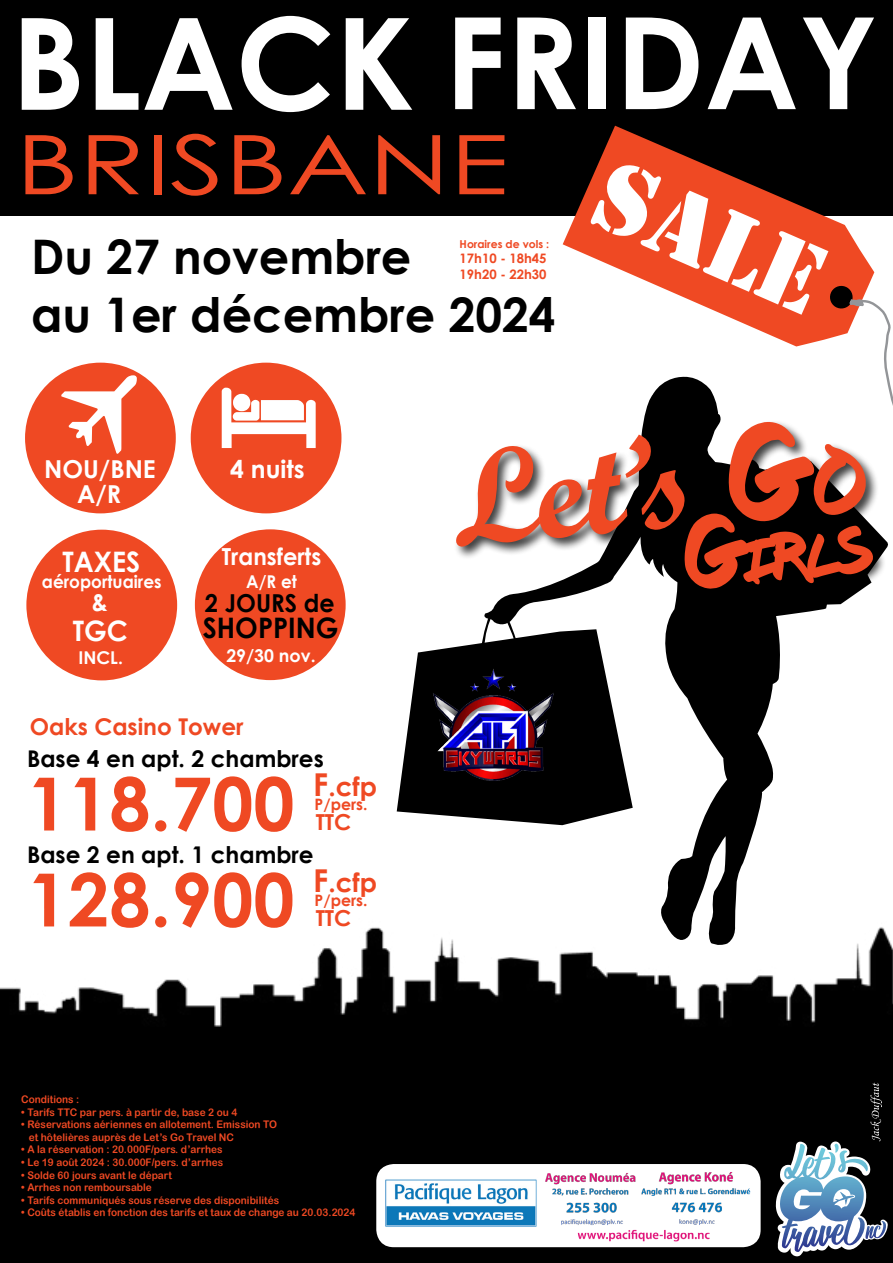
<style>
.page{position:relative;width:893px;height:1263px;background:#fff}
.page>*{position:absolute;margin:0;border:0;box-sizing:border-box;transform-origin:0 0}
.t1{font:135.6px "Script MT Bold";color:#ef4923}
.t2{font:700 127.5px "Century Gothic";color:#fff}
.t3{font:103.5px "Stencil";color:#fff}
.t4{font:82.2px "Century Gothic";color:#ef4923;scale:1.33 1}
.t5{font:700 73.5px "Century Gothic";color:#ef4923}
.t6{font:68.25px "Fresh Marker";color:#ef4923}
.t7{font:700 47.7px/57.2px "Century Gothic";color:#000}
.t8{font:700 28.2px "Century Gothic";color:#fff;scale:.96 1}
.t9{font:700 28.2px "Century Gothic";color:#000;scale:.96 1}
.t10{font:700 26.25px "Century Gothic";color:#ef4923}
.t11{font:700 24.75px "Century Gothic";color:#fff}
.t12{font:700 24.75px "Century Gothic";color:#000;scale:.96 1}
.t13{font:700 24.75px "Century Gothic";color:#fff;scale:.96 1}
.t14{font:700 23.55px "Century Gothic";color:#fff;scale:.96 1}
.t15{font:700 23.1px "Century Gothic";color:#000}
.t16{font:700 23.1px "Century Gothic";color:#ef4923}
.t17{font:700 22.05px "Century Gothic";color:#ef4923}
.t18{font:700 17.7px "Century Gothic";color:#fff;scale:.96 1}
.t19{font:700 17.7px "Century Gothic";color:#fff}
.t20{font:700 15.75px "Century Gothic";color:#ef4923}
.t21{font:700 13.05px/15.8px "Century Gothic";color:#ef4923}
.t22{font:700 10.95px "Century Gothic";color:#ef4923}
.t23{font:10.5px/12.6px "Arial Rounded MT Bold";color:#ef4923;scale:.96 1}
.s1{font-size:31.5px}
.s2{font-family:"Fresh Marker"}
.s3{font-family:"Fresh Marker";font-size:90.3px}
.s4{font-size:102.45px}
</style>
<div class="page">
<div style="left:0;top:1062px;width:893px;height:201px;background:#000"></div>
<svg style="left:484px;top:376px;width:404px;height:533px"></svg>
<svg style="left:484px;top:617px;width:8px;height:12px"></svg>
<svg style="left:506px;top:619px;width:12px;height:10px"></svg>
<div style="left:1px;top:1px;width:892px;height:215px;background:#000"></div>
<img style="left:1px;top:909px;width:892px;height:153px">
<svg style="left:397px;top:629px;width:236px;height:196px;fill:#000"></svg>
<div style="left:25px;top:363px;width:151px;height:150px;background:#ef4923;border-radius:50%"></div>
<div style="left:195px;top:529px;width:151px;height:151px;background:#ef4923;border-radius:50%"></div>
<div style="left:26px;top:530px;width:151px;height:150px;background:#ef4923;border-radius:50%"></div>
<div style="left:191px;top:363px;width:150px;height:150px;background:#ef4923;border-radius:50%"></div>
<svg style="left:61px;top:375px;width:76px;height:79px"></svg>
<svg style="left:222px;top:388px;width:94px;height:60px"></svg>
<svg style="left:776px;top:1083px;width:112px;height:173px"></svg>
<svg style="left:0;top:909px;width:46px;height:96px"></svg>
<div style="left:453px;top:419px;width:426px;height:141px;background:#000;opacity:.75"></div>
<div style="left:682px;top:511px;width:204px;height:90px;background:#000"></div>
<img style="left:431px;top:660px;width:125px;height:130px">
<svg style="left:563px;top:126px;width:311px;height:210px;fill:#ef4923"></svg>
<svg style="left:771px;top:283px;width:122px;height:140px"></svg>
<div style="left:376px;top:1164px;width:385px;height:83px;background:#fff;border-radius:17px"></div>
<img style="left:380px;top:1166px;width:373px;height:77px">
<h2 class="t2" style="left:11px;top:-34px;width:868px">BLACK FRIDAY</h2>
<h3 class="t4" style="left:16px;top:107px;width:372px">BRISBANE</h3>
<h3 class="t3" style="left:625px;top:134px;width:239px;rotate:24deg">SALE</h3>
<h3 class="t7" style="left:31px;top:226px;width:526px">Du 27 novembre<br>au 1er décembre 2024</h3>
<p class="t22" style="left:460px;top:235px;width:91px">Horaires de vols :</p>
<p class="t21" style="left:460px;top:250px;width:88px">17h10 - 18h45<br>19h20 - 22h30</p>
<h3 class="t11" style="left:44px;top:451px;width:113px">NOU/BNE</h3>
<h3 class="t11" style="left:77px;top:475px;width:45px">A/R</h3>
<h3 class="t11" style="left:230px;top:451px;width:76px">4 nuits</h3>
<h3 class="t8" style="left:62px;top:540px;width:83px">TAXES</h3>
<h3 class="t14" style="left:222px;top:538px;width:105px">Transferts</h3>
<h3 class="t18" style="left:42px;top:568px;width:126px">aéroportuaires</h3>
<h3 class="t18" style="left:246px;top:568px;width:54px">A/R et</h3>
<h3 class="t8" style="left:73px;top:609px;width:59px">TGC</h3>
<h3 class="t9" style="left:203px;top:607px;width:143px">SHOPPING</h3>
<h3 class="t13" style="left:92px;top:583px;width:18px">&amp;</h3>
<h3 class="t12" style="left:205px;top:585px;width:137px">2 JOURS de</h3>
<h3 class="t19" style="left:79px;top:644px;width:46px">INCL.</h3>
<h3 class="t19" style="left:226px;top:642px;width:91px">29/30 nov.</h3>
<h3 class="t16" style="left:30px;top:709px;width:215px">Oaks Casino Tower</h3>
<h3 class="t15" style="left:27px;top:741px;width:298px">Base 4 en apt. 2 chambres</h3>
<h3 class="t5" style="left:27px;top:748px;width:269px">118.700</h3>
<h3 class="t10" style="left:313px;top:766px;width:65px"><span class="s1">F</span>.cfp</h3>
<h3 class="t20" style="left:315px;top:792px;width:54px">P/pers.</h3>
<h3 class="t17" style="left:316px;top:805px;width:37px">TTC</h3>
<h3 class="t15" style="left:27px;top:837px;width:288px">Base 2 en apt. 1 chambre</h3>
<h3 class="t5" style="left:27px;top:844px;width:269px">128.900</h3>
<h3 class="t10" style="left:313px;top:862px;width:65px"><span class="s1">F</span>.cfp</h3>
<h3 class="t20" style="left:315px;top:888px;width:54px">P/pers.</h3>
<h3 class="t17" style="left:316px;top:901px;width:37px">TTC</h3>
<p class="t23" style="left:21px;top:1093px;width:62px">Conditions :</p>
<p class="t23" style="left:21px;top:1105px;width:227px">• Tarifs TTC par pers. à partir de, base 2 ou 4</p>
<p class="t23" style="left:29px;top:1118px;width:260px;text-indent:-8px">• Réservations aériennes en allotement. Emission TO et hôtelières auprès de Let’s Go Travel NC</p>
<p class="t23" style="left:21px;top:1143px;width:211px">• A la réservation : 20.000F/pers. d’arrhes</p>
<p class="t23" style="left:21px;top:1156px;width:212px">• Le 19 août 2024 : 30.000F/pers. d’arrhes</p>
<p class="t23" style="left:21px;top:1168px;width:159px">• Solde 60 jours avant le départ</p>
<p class="t23" style="left:21px;top:1181px;width:137px">• Arrhes non remboursable</p>
<p class="t23" style="left:21px;top:1193px;width:270px">• Tarifs communiqués sous réserve des disponibilités</p>
<p class="t23" style="left:21px;top:1206px;width:350px">• Coûts établis en fonction des tarifs et taux de change au 20.03.2024</p>
<h1 class="t1" style="left:443px;top:417px;width:419px;rotate:-5deg">Let’s <span class="s2">G</span><span class="s3">O</span></h1>
<h3 class="t6" style="left:682px;top:537px;width:187px;rotate:-5deg"><span class="s4">G</span>irls</h3>
</div>
